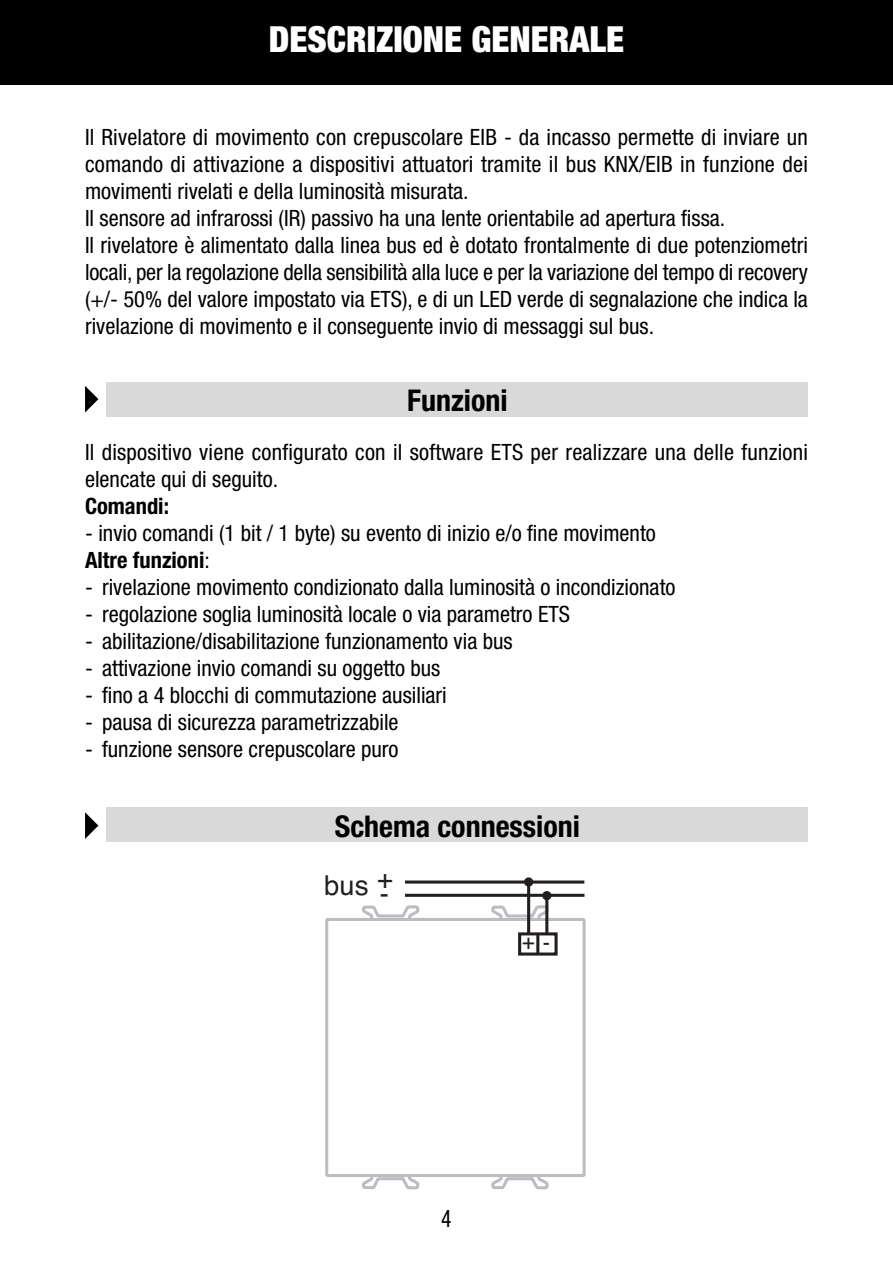
<style>
.page{position:relative;width:893px;height:1263px;background:#fff}
.page>*{position:absolute;margin:0;border:0;box-sizing:border-box;transform-origin:0 0}
.t1{font:900 condensed 36px "Helvetica Neue";color:#fff}
.t2{font:700 condensed 30px "Helvetica Neue";color:#000}
.t3{font:27.6px "Helvetica";color:#231f20}
.t4{font:condensed 24px "Helvetica Neue";color:#000;scale:.9 1}
.t5{font:condensed 22.5px/27px "Helvetica Neue";color:#000}
.t6{font:700 condensed 22.5px "Helvetica Neue";color:#000}
.t7{font:22.2px "Helvetica";color:#231f20}
.s1{font-weight:700}
</style>
<div class="page">
<div style="left:0;top:0;width:893px;height:85px;background:#000"></div>
<div style="left:107px;top:383px;width:701px;height:34px;background:#d9d9d9"></div>
<svg style="left:85px;top:386px;width:13px;height:26px"></svg>
<div style="left:107px;top:808px;width:701px;height:34px;background:#d9d9d9"></div>
<svg style="left:85px;top:812px;width:13px;height:27px"></svg>
<svg style="left:362px;top:905px;width:58px;height:13px"></svg>
<svg style="left:491px;top:903px;width:58px;height:15px"></svg>
<svg style="left:362px;top:1177px;width:58px;height:12px"></svg>
<svg style="left:491px;top:1177px;width:58px;height:12px"></svg>
<div style="left:325px;top:918px;width:261px;height:259px;border:3px solid #bcbdc0"></div>
<div style="left:518px;top:932px;width:40px;height:23px;border:3px solid #231f20"></div>
<hr style="left:536px;top:934px;width:3px;height:20px;background:#231f20">
<hr style="left:405px;top:880px;width:179px;height:3px;background:#231f20">
<hr style="left:405px;top:894px;width:179px;height:3px;background:#231f20">
<div style="left:542px;top:891px;width:9px;height:9px;border:3px solid #231f20;border-radius:50%"></div>
<hr style="left:545px;top:894px;width:3px;height:39px;background:#231f20">
<div style="left:524px;top:877px;width:9px;height:10px;border:3px solid #231f20;border-radius:50%"></div>
<hr style="left:527px;top:884px;width:3px;height:49px;background:#231f20">
<h1 class="t1" style="left:269px;top:26px;width:357px">DESCRIZIONE GENERALE</h1>
<p class="t5" style="left:85px;top:126px;width:724px">Il Rivelatore di movimento con crepuscolare EIB - da incasso permette di inviare un comando di attivazione a dispositivi attuatori tramite il bus KNX/EIB in funzione dei movimenti rivelati e della luminosità misurata.<br>Il sensore ad infrarossi (IR) passivo ha una lente orientabile ad apertura fissa.<br>Il rivelatore è alimentato dalla linea bus ed è dotato frontalmente di due potenziometri locali, per la regolazione della sensibilità alla luce e per la variazione del tempo di recovery (+/- 50% del valore impostato via ETS), e di un LED verde di segnalazione che indica la rivelazione di movimento e il conseguente invio di messaggi sul bus.</p>
<h2 class="t2" style="left:407px;top:390px;width:102px">Funzioni</h2>
<p class="t5" style="left:85px;top:440px;width:724px">Il dispositivo viene configurato con il software ETS per realizzare una delle funzioni elencate qui di seguito.</p>
<p class="t6" style="left:85px;top:498px;width:86px">Comandi:</p>
<p class="t5" style="left:85px;top:521px;width:572px">- invio comandi (1 bit / 1 byte) su evento di inizio e/o fine movimento<br><span class="s1">Altre funzioni</span>:</p>
<p class="t5" style="left:85px;top:575px;width:592px">- rivelazione movimento condizionato dalla luminosità o incondizionato</p>
<p class="t5" style="left:85px;top:602px;width:487px">- regolazione soglia luminosità locale o via parametro ETS</p>
<p class="t5" style="left:85px;top:629px;width:429px">- abilitazione/disabilitazione funzionamento via bus</p>
<p class="t5" style="left:85px;top:656px;width:357px">- attivazione invio comandi su oggetto bus</p>
<p class="t5" style="left:85px;top:683px;width:363px">- fino a 4 blocchi di commutazione ausiliari</p>
<p class="t5" style="left:85px;top:710px;width:315px">- pausa di sicurezza parametrizzabile</p>
<p class="t5" style="left:85px;top:737px;width:315px">- funzione sensore crepuscolare puro</p>
<h2 class="t2" style="left:335px;top:815px;width:247px">Schema connessioni</h2>
<p class="t3" style="left:377px;top:855px;width:18px">+</p>
<p class="t3" style="left:324px;top:862px;width:66px">bu -</p>
<p class="t3" style="left:355px;top:862px;width:15px">s</p>
<p class="t7" style="left:522px;top:923px;width:30px">+ -</p>
<p class="t4" style="left:441px;top:1209px;width:13px">4</p>
</div>
